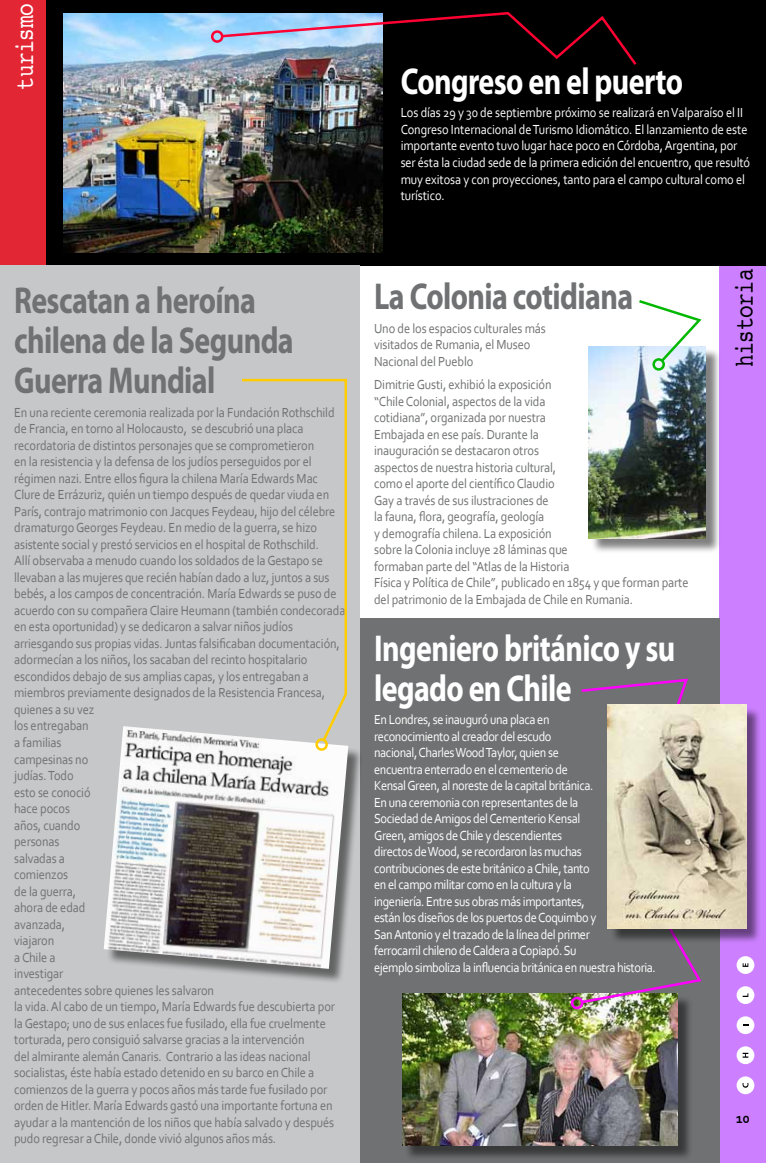
<style>
.page{position:relative;width:766px;height:1163px;background:#fff}
.page>*{position:absolute;margin:0;border:0;box-sizing:border-box;transform-origin:0 0}
.t1{font:700 37.5px/40px "Myriad Pro";letter-spacing:-.02em;color:#707172;scale:.8 1}
.t2{font:700 37.5px/40px "Myriad Pro";letter-spacing:-.02em;color:#fff;scale:.8 1}
.t3{font:26.38px "Courier";letter-spacing:-.02em;color:#000;scale:.8 1}
.t4{font:26.38px "Courier";letter-spacing:-.02em;color:#fff;scale:.8 1}
.t5{font:700 15px "Corbel";color:#000;scale:.9 1}
.t6{font:13.75px/16.5px "Corbel";letter-spacing:-.01em;color:#707172;scale:.9 1}
.t7{font:13.75px/16.5px "Corbel";letter-spacing:-.03em;color:#fff;scale:.9 1}
.t8{font:13.75px/16.5px "Corbel";letter-spacing:-.01em;color:#fff;scale:.9 1}
</style>
<div class="page">
<div style="left:0;top:0;width:46px;height:266px;background:#e32634"></div>
<div style="left:719px;top:265px;width:46px;height:897px;background:#cc80ff"></div>
<div style="left:736px;top:1076px;width:18px;height:17px;background:#fff;border-radius:50%"></div>
<div style="left:736px;top:1046px;width:18px;height:17px;background:#fff;border-radius:50%"></div>
<div style="left:736px;top:1016px;width:18px;height:17px;background:#fff;border-radius:50%"></div>
<div style="left:736px;top:986px;width:18px;height:17px;background:#fff;border-radius:50%"></div>
<div style="left:736px;top:956px;width:18px;height:17px;background:#fff;border-radius:50%"></div>
<svg style="left:742px;top:1083px;width:6px;height:4px"></svg>
<svg style="left:742px;top:1052px;width:6px;height:5px"></svg>
<svg style="left:742px;top:963px;width:6px;height:3px"></svg>
<div style="left:46px;top:0;width:719px;height:266px;background:#000"></div>
<div style="left:66px;top:15px;width:332px;height:253px;background:#000"></div>
<img style="left:64px;top:13px;width:319px;height:239px">
<svg style="left:219px;top:12px;width:418px;height:56px"></svg>
<div style="left:211px;top:30px;width:12px;height:13px;border:2px solid #f03;border-radius:50%"></div>
<div style="left:0;top:265px;width:360px;height:897px;background:#c6c7c8"></div>
<div style="left:360px;top:618px;width:359px;height:544px;background:#707172"></div>
<div style="left:590px;top:348px;width:131px;height:206px;background:#000;opacity:.5"></div>
<img style="left:588px;top:346px;width:117px;height:192px">
<div style="left:106px;top:728px;width:257px;height:256px;background:#000;opacity:.5"></div>
<img style="left:104px;top:726px;width:244px;height:242px">
<div style="left:404px;top:995px;width:288px;height:165px;background:#000;opacity:.5"></div>
<img style="left:402px;top:993px;width:275px;height:151px">
<svg style="left:239px;top:378px;width:109px;height:365px"></svg>
<div style="left:315px;top:738px;width:13px;height:12px;border:2px solid #fc0;border-radius:50%"></div>
<svg style="left:636px;top:300px;width:67px;height:64px"></svg>
<div style="left:652px;top:358px;width:12px;height:12px;border:2px solid #00b800;border-radius:50%"></div>
<svg style="left:578px;top:678px;width:124px;height:326px"></svg>
<div style="left:570px;top:996px;width:13px;height:13px;border:2px solid #f0f;border-radius:50%"></div>
<div style="left:609px;top:706px;width:153px;height:237px;background:#000;opacity:.5"></div>
<img style="left:607px;top:704px;width:139px;height:224px">
<h2 class="t4" style="left:4px;top:90px;width:109px;rotate:-90deg">turismo</h2>
<h1 class="t1" style="left:14px;top:279px;width:351px">Rescatan a heroína chilena de la Segunda<br>Guerra Mundial</h1>
<p class="t6" style="left:14px;top:403px;width:369px">En una reciente ceremonia realizada por la Fundación Rothschild de Francia, en torno al Holocausto, se descubrió una placa recordatoria de distintos personajes que se comprometieron<br>en la resistencia y la defensa de los judíos perseguidos por el régimen nazi. Entre ellos figura la chilena María Edwards Mac Clure de Errázuriz, quién un tiempo después de quedar viuda en París, contrajo matrimonio con Jacques Feydeau, hijo del célebre dramaturgo Georges Feydeau. En medio de la guerra, se hizo asistente social y prestó servicios en el hospital de Rothschild.<br>Allí observaba a menudo cuando los soldados de la Gestapo se llevaban a las mujeres que recién habían dado a luz, juntos a sus bebés, a los campos de concentración. María Edwards se puso de acuerdo con su compañera Claire Heumann (también condecorada en esta oportunidad) y se dedicaron a salvar niños judíos arriesgando sus propias vidas. Juntas falsificaban documentación, adormecían a los niños, los sacaban del recinto hospitalario escondidos debajo de sus amplias capas, y los entregaban a miembros previamente designados de la Resistencia Francesa, quienes a su vez<br>los entregaban<br>a familias<br>campesinas no<br>judías. Todo<br>esto se conoció<br>hace pocos<br>años, cuando<br>personas<br>salvadas a<br>comienzos<br>de la guerra,<br>ahora de edad<br>avanzada,<br>viajaron<br>a Chile a<br>investigar<br>antecedentes sobre quienes les salvaron<br>la vida. Al cabo de un tiempo, María Edwards fue descubierta por la Gestapo; uno de sus enlaces fue fusilado, ella fue cruelmente torturada, pero consiguió salvarse gracias a la intervención<br>del almirante alemán Canaris. Contrario a las ideas nacional socialistas, éste había estado detenido en su barco en Chile a comienzos de la guerra y pocos años más tarde fue fusilado por orden de Hitler. María Edwards gastó una importante fortuna en ayudar a la mantención de los niños que había salvado y después pudo regresar a Chile, donde vivió algunos años más.</p>
<h1 class="t2" style="left:400px;top:60px;width:354px">Congreso en el puerto</h1>
<p class="t8" style="left:400px;top:104px;width:390px">Los días 29 y 30 de septiembre próximo se realizará en Valparaíso el II Congreso Internacional de Turismo Idiomático. El lanzamiento de este importante evento tuvo lugar hace poco en Córdoba, Argentina, por ser ésta la ciudad sede de la primera edición del encuentro, que resultó muy exitosa y con proyecciones, tanto para el campo cultural como el turístico.</p>
<h1 class="t1" style="left:374px;top:275px;width:325px">La Colonia cotidiana</h1>
<p class="t6" style="left:374px;top:319px;width:192px">Uno de los espacios culturales más visitados de Rumania, el Museo<br>Nacional del Pueblo</p>
<p class="t6" style="left:374px;top:376px;width:351px">Dimitrie Gusti, exhibió la exposición<br>“Chile Colonial, aspectos de la vida<br>cotidiana”, organizada por nuestra<br>Embajada en ese país. Durante la<br>inauguración se destacaron otros<br>aspectos de nuestra historia cultural,<br>como el aporte del científico Claudio<br>Gay a través de sus ilustraciones de<br>la fauna, flora, geografía, geología<br>y demografía chilena. La exposición<br>sobre la Colonia incluye 28 láminas que<br>formaban parte del “Atlas de la Historia<br>Física y Política de Chile”, publicado en 1854 y que forman parte del patrimonio de la Embajada de Chile en Rumania.</p>
<h1 class="t2" style="left:374px;top:626px;width:378px">Ingeniero británico y su legado en Chile</h1>
<p class="t7" style="left:374px;top:711px;width:314px">En Londres, se inauguró una placa en<br>reconocimiento al creador del escudo<br>nacional, Charles Wood Taylor, quien se<br>encuentra enterrado en el cementerio de<br>Kensal Green, al noreste de la capital británica.<br>En una ceremonia con representantes de la<br>Sociedad de Amigos del Cementerio Kensal<br>Green, amigos de Chile y descendientes<br>directos de Wood, se recordaron las muchas contribuciones de este británico a Chile, tanto<br>en el campo militar como en la cultura y la<br>ingeniería. Entre sus obras más importantes,<br>están los diseños de los puertos de Coquimbo y<br>San Antonio y el trazado de la línea del primer<br>ferrocarril chileno de Caldera a Copiapó. Su<br>ejemplo simboliza la influencia británica en nuestra historia.</p>
<h2 class="t3" style="left:724px;top:367px;width:124px;rotate:-90deg">historia</h2>
<p class="t5" style="left:736px;top:1108px;width:16px">10</p>
</div>
